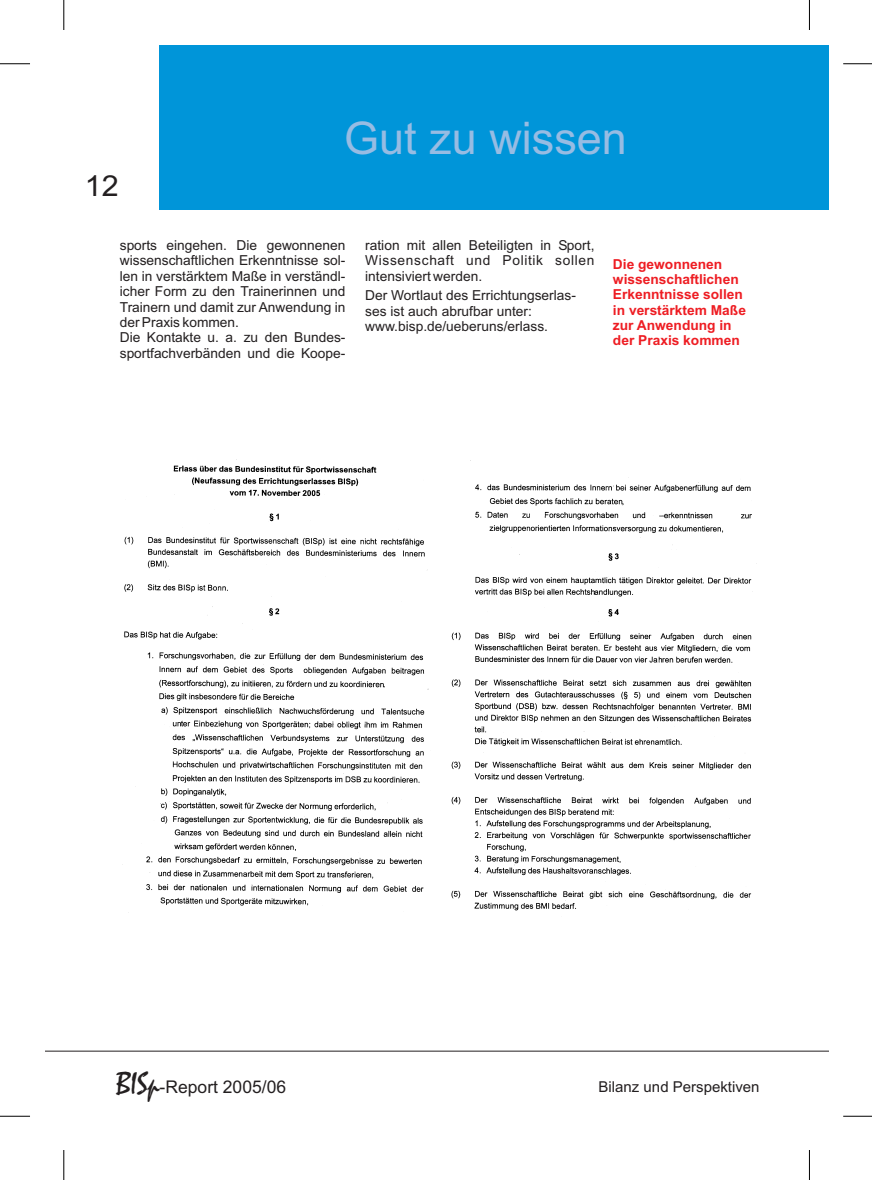
<style>
.page{position:relative;width:872px;height:1180px;background:#fff}
.page>*{position:absolute;margin:0;border:0;box-sizing:border-box;transform-origin:0 0}
.t1{font:45px "Arial";color:#97bce3}
.t2{font:29px "Arial";color:#231f20;scale:1.05 1}
.t3{font:17.5px "Arial";color:#231f20}
.t4{font:15px "Arial";color:#231f20}
.t5{font:13.75px/15.4px "Arial";color:#231f20}
.t6{font:700 13.75px/15.4px "Arial";color:#ee1d23}
.t7{font:13.75px "Arial";letter-spacing:.045em;color:#231f20}
.s1{font-family:"Mystical";font-size:30px}
</style>
<div class="page">
<hr style="left:45px;top:1051px;width:783px;height:1px;background:#231f20">
<div style="left:160px;top:45px;width:668px;height:164px;background:#0095d9"></div>
<img style="left:451px;top:460px;width:306px;height:451px">
<img style="left:122px;top:459px;width:307px;height:454px">
<hr style="left:0;top:1116px;width:30px;height:1px;background:#000">
<hr style="left:64px;top:1150px;width:1px;height:30px;background:#000">
<hr style="left:0;top:64px;width:30px;height:1px;background:#000">
<hr style="left:64px;top:0;width:1px;height:30px;background:#000">
<svg style="left:843px;top:64px;width:28px;height:1px"></svg>
<hr style="left:809px;top:0;width:1px;height:30px;background:#000">
<svg style="left:843px;top:1116px;width:28px;height:1px"></svg>
<hr style="left:809px;top:1150px;width:1px;height:30px;background:#000">
<div style="left:584px;top:444px;width:36px;height:35px;background:#fff"></div>
<p class="t2" style="left:85px;top:175px;width:34px">12</p>
<p class="t1" style="left:344px;top:121px;width:284px">Gut zu wissen</p>
<p class="t5" style="left:120px;top:239px;width:227px">sports eingehen. Die gewonnenen</p>
<p class="t5" style="left:365px;top:239px;width:231px">ration mit allen Beteiligten in Sport,</p>
<p class="t5" style="left:120px;top:254px;width:227px">wissenschaftlichen Erkenntnisse sol-</p>
<p class="t7" style="left:365px;top:255px;width:231px">Wissenschaft und Politik sollen</p>
<p class="t5" style="left:120px;top:270px;width:227px">len in verstärktem Maße in verständl-</p>
<p class="t5" style="left:365px;top:270px;width:118px">intensiviert werden.</p>
<p class="t5" style="left:120px;top:285px;width:227px">icher Form zu den Trainerinnen und</p>
<p class="t5" style="left:365px;top:289px;width:212px">Der Wortlaut des Errichtungserlas-</p>
<p class="t5" style="left:120px;top:300px;width:227px">Trainern und damit zur Anwendung in</p>
<p class="t5" style="left:365px;top:304px;width:168px">ses ist auch abrufbar unter:</p>
<p class="t5" style="left:120px;top:316px;width:227px">der Praxis kommen.<br>Die Kontakte u. a. zu den Bundes&shy;sportfachverbänden und die Koope-</p>
<p class="t5" style="left:365px;top:320px;width:184px">www.bisp.de/ueberuns/erlass.</p>
<p class="t6" style="left:612px;top:257px;width:134px">Die gewonnenen wissenschaftlichen<br>Erkenntnisse sollen in verstärktem Maße zur Anwendung in der Praxis kommen</p>
<p class="t3" style="left:116px;top:1080px;width:172px"><span class="s1">BISp</span>-Report 2005/06</p>
<p class="t4" style="left:598px;top:1081px;width:162px">Bilanz und Perspektiven</p>
</div>
